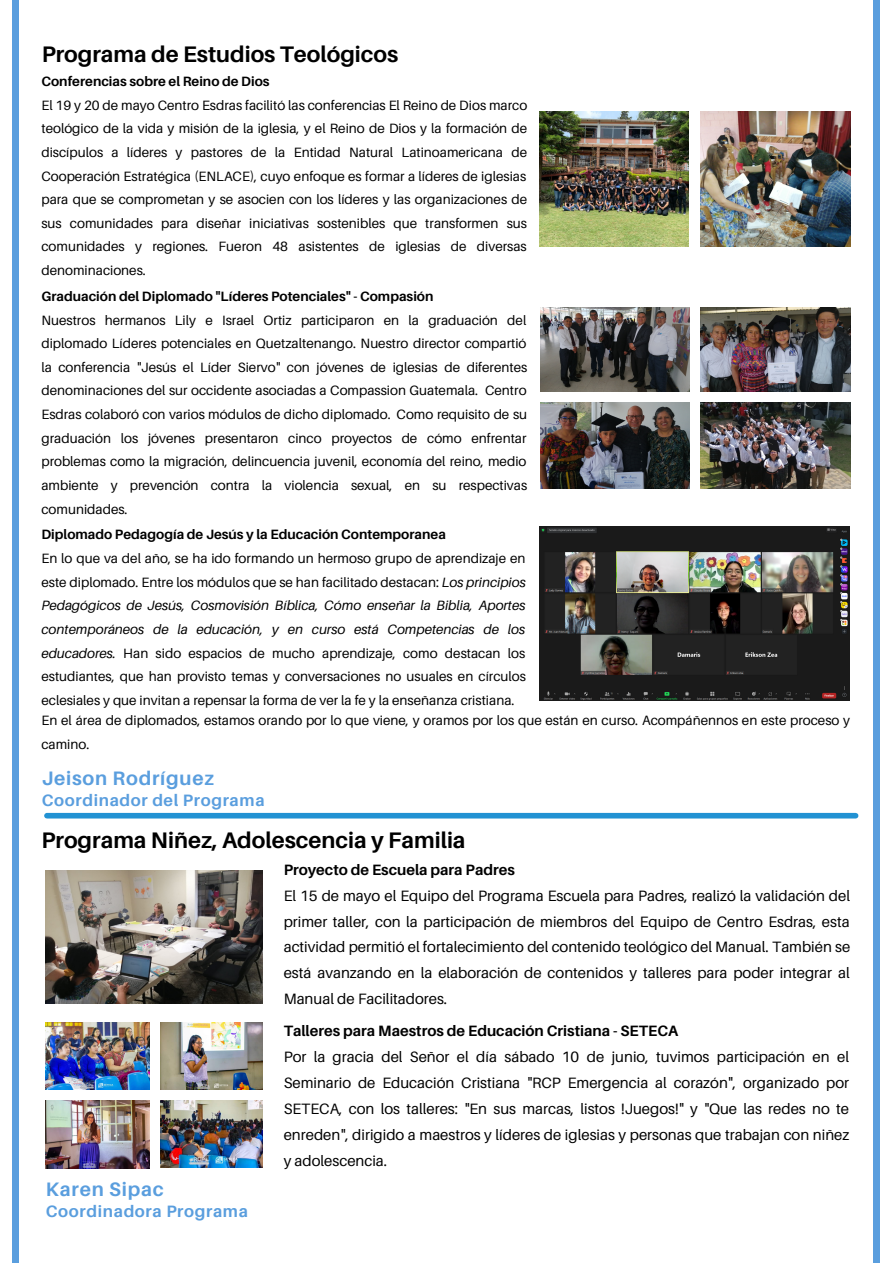
<style>
.page{position:relative;width:893px;height:1264px;background:#fff}
.page>*{position:absolute;margin:0;border:0;box-sizing:border-box;transform-origin:0 0}
.t1{font:700 22.5px "Aileron";color:#000}
.t2{font:700 19.5px "Aileron";letter-spacing:.04em;color:#5a9ede}
.t3{font:700 16.5px "Aileron";letter-spacing:.04em;color:#5a9ede}
.t4{font:15px/25.8px "Aileron";color:#000;text-align:justify}
.t5{font:700 15px "Aileron";color:#000}
.t6{font:13.5px/23.5px "Aileron";color:#000;text-align:justify}
.t7{font:700 13.5px "Aileron";color:#000}
.s1{font-style:italic}
</style>
<div class="page">
<img style="left:540px;top:307px;width:149px;height:84px">
<img style="left:540px;top:403px;width:149px;height:85px">
<img style="left:700px;top:307px;width:150px;height:84px">
<img style="left:700px;top:403px;width:150px;height:85px">
<img style="left:539px;top:111px;width:150px;height:135px">
<img style="left:700px;top:111px;width:150px;height:135px">
<div style="left:13px;top:0;width:6px;height:1262px;background:#5a9ede"></div>
<div style="left:873px;top:0;width:6px;height:1262px;background:#5a9ede"></div>
<div style="left:47px;top:813px;width:808px;height:5px;background:#2292d3"></div>
<img style="left:46px;top:1022px;width:103px;height:67px">
<img style="left:46px;top:1100px;width:103px;height:67px">
<img style="left:160px;top:1022px;width:103px;height:67px">
<img style="left:160px;top:1100px;width:103px;height:67px">
<img style="left:46px;top:870px;width:217px;height:133px">
<img style="left:539px;top:526px;width:310px;height:174px">
<p class="t1" style="left:42px;top:40px;width:358px">Programa de Estudios Teológicos</p>
<p class="t7" style="left:41px;top:73px;width:230px">Conferencias sobre el Reino de Dios</p>
<p class="t6" style="left:41px;top:93px;width:487px">El 19 y 20 de mayo Centro Esdras facilitó las conferencias El Reino de Dios marco teológico de la vida y misión de la iglesia, y el Reino de Dios y la formación de discípulos a líderes y pastores de la Entidad Natural Latinoamericana de Cooperación Estratégica (ENLACE), cuyo enfoque es formar a líderes de iglesias para que se comprometan y se asocien con los líderes y las organizaciones de sus comunidades para diseñar iniciativas sostenibles que transformen sus comunidades y regiones. Fueron 48 asistentes de iglesias de diversas denominaciones.</p>
<p class="t7" style="left:41px;top:288px;width:393px">Graduación del Diplomado "Líderes Potenciales" - Compasión</p>
<p class="t6" style="left:41px;top:308px;width:487px">Nuestros hermanos Lily e Israel Ortiz participaron en la graduación del diplomado Líderes potenciales en Quetzaltenango. Nuestro director compartió la conferencia "Jesús el Líder Siervo" con jóvenes de iglesias de diferentes denominaciones del sur occidente asociadas a Compassion Guatemala. Centro Esdras colaboró con varios módulos de dicho diplomado. Como requisito de su graduación los jóvenes presentaron cinco proyectos de cómo enfrentar problemas como la migración, delincuencia juvenil, economía del reino, medio ambiente y prevención contra la violencia sexual, en su respectivas comunidades.</p>
<p class="t7" style="left:41px;top:526px;width:406px">Diplomado Pedagogía de Jesús y la Educación Contemporanea</p>
<p class="t6" style="left:41px;top:546px;width:486px">En lo que va del año, se ha ido formando un hermoso grupo de aprendizaje en este diplomado. Entre los módulos que se han facilitado destacan: <span class="s1">Los principios Pedagógicos de Jesús, Cosmovisión Bíblica, Cómo enseñar la Biblia, Aportes contemporáneos de la educación, y en curso está Competencias de los educadores.</span> Han sido espacios de mucho aprendizaje, como destacan los estudiantes, que han provisto temas y conversaciones no usuales en círculos eclesiales y que invitan a repensar la forma de ver la fe y la enseñanza cristiana.</p>
<p class="t6" style="left:41px;top:708px;width:810px">En el área de diplomados, estamos orando por lo que viene, y oramos por los que están en curso. Acompáñennos en este proceso y camino.</p>
<p class="t2" style="left:42px;top:766px;width:174px">Jeison Rodríguez</p>
<p class="t3" style="left:42px;top:790px;width:224px">Coordinador del Programa</p>
<p class="t1" style="left:41px;top:825px;width:425px">Programa Niñez, Adolescencia y Familia</p>
<p class="t5" style="left:284px;top:860px;width:233px">Proyecto de Escuela para Padres</p>
<p class="t4" style="left:284px;top:882px;width:568px">El 15 de mayo el Equipo del Programa Escuela para Padres, realizó la validación del primer taller, con la participación de miembros del Equipo de Centro Esdras, esta actividad permitió el fortalecimiento del contenido teológico del Manual. También se está avanzando en la elaboración de contenidos y talleres para poder integrar al Manual de Facilitadores.</p>
<p class="t2" style="left:46px;top:1176px;width:119px">Karen Sipac</p>
<p class="t3" style="left:46px;top:1200px;width:204px">Coordinadora Programa</p>
<p class="t5" style="left:284px;top:1021px;width:396px">Talleres para Maestros de Educación Cristiana - SETECA</p>
<p class="t4" style="left:284px;top:1043px;width:567px">Por la gracia del Señor el día sábado 10 de junio, tuvimos participación en el Seminario de Educación Cristiana "RCP Emergencia al corazón", organizado por SETECA, con los talleres: "En sus marcas, listos !Juegos!" y "Que las redes no te enreden", dirigido a maestros y líderes de iglesias y personas que trabajan con niñez y adolescencia.</p>
</div>
